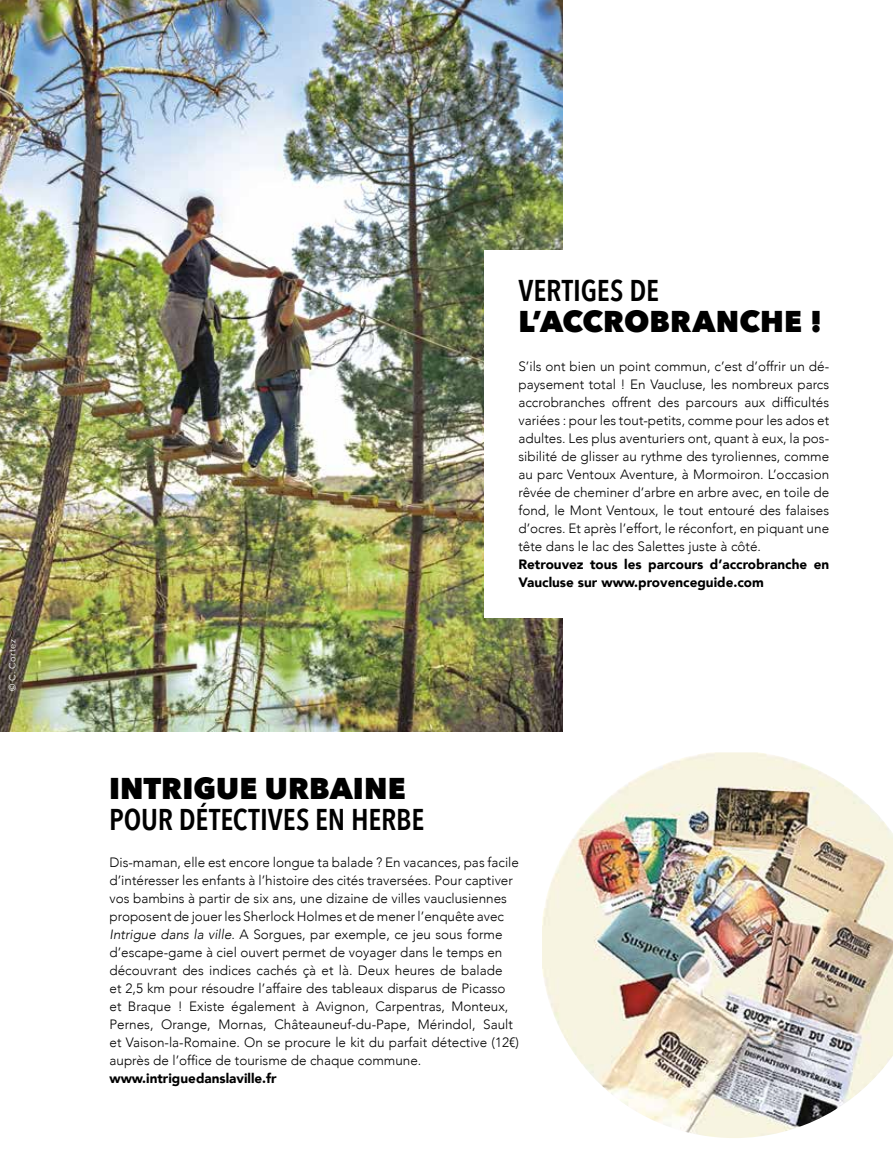
<style>
.page{position:relative;width:893px;height:1170px;background:#fff}
.page>*{position:absolute;margin:0;border:0;box-sizing:border-box;transform-origin:0 0}
.t1{font:600 30px "Avenir Next Condensed";letter-spacing:-.005em;color:#000}
.t2{font:800 30px "Avenir Next";color:#000}
.t3{font:300 13.5px/18px "Avenir";color:#000;text-align:justify}
.t4{font:900 13.5px/18px "Avenir";color:#000}
.t5{font:9px "Avenir Next";letter-spacing:.045em;color:#fff}
.s1{font-style:italic}
</style>
<div class="page">
<img style="left:0;top:0;width:563px;height:731px">
<div style="left:484px;top:250px;width:113px;height:368px;background:#fff"></div>
<img style="left:542px;top:752px;width:351px;height:385px">
<p class="t5" style="left:5px;top:690px;width:53px;rotate:-90deg">© C. Cortez</p>
<h1 class="t1" style="left:518px;top:264px;width:142px">VERTIGES DE</h1>
<h1 class="t2" style="left:518px;top:303px;width:306px">L’ACCROBRANCHE !</h1>
<h1 class="t2" style="left:109px;top:769px;width:298px">INTRIGUE URBAINE</h1>
<h1 class="t1" style="left:109px;top:794px;width:317px">POUR DÉTECTIVES EN HERBE</h1>
<p class="t3" style="left:518px;top:357px;width:312px">S’ils ont bien un point commun, c’est d’offrir un dé&shy;paysement total ! En Vaucluse, les nombreux parcs accrobranches offrent des parcours aux difficultés variées : pour les tout-petits, comme pour les ados et adultes. Les plus aventuriers ont, quant à eux, la pos&shy;sibilité de glisser au rythme des tyroliennes, comme au parc Ventoux Aventure, à Mormoiron. L’occasion rêvée de cheminer d’arbre en arbre avec, en toile de fond, le Mont Ventoux, le tout entouré des falaises d’ocres. Et après l’effort, le réconfort, en piquant une tête dans le lac des Salettes juste à côté.</p>
<p class="t4" style="left:518px;top:554px;width:312px">Retrouvez tous les parcours d’accrobranche en<br>Vaucluse sur www.provenceguide.com</p>
<p class="t3" style="left:109px;top:853px;width:411px;text-align:left">Dis-maman, elle est encore longue ta balade ? En vacances, pas facile d’intéresser les enfants à l’histoire des cités traversées. Pour captiver vos bambins à partir de six ans, une dizaine de villes vauclusiennes proposent de jouer les Sherlock Holmes et de mener l’enquête avec <span class="s1">Intrigue dans la ville</span>. A Sorgues, par exemple, ce jeu sous forme d’escape-game à ciel ouvert permet de voyager dans le temps en découvrant des indices cachés çà et là. Deux heures de balade<br>et 2,5 km pour résoudre l’affaire des tableaux disparus de Picasso et Braque ! Existe également à Avignon, Carpentras, Monteux, Pernes, Orange, Mornas, Châteauneuf-du-Pape, Mérindol, Sault et Vaison-la-Romaine. On se procure le kit du parfait détective (12€) auprès de l’office de tourisme de chaque commune.</p>
<p class="t4" style="left:109px;top:1068px;width:169px">www.intriguedanslaville.fr</p>
</div>
